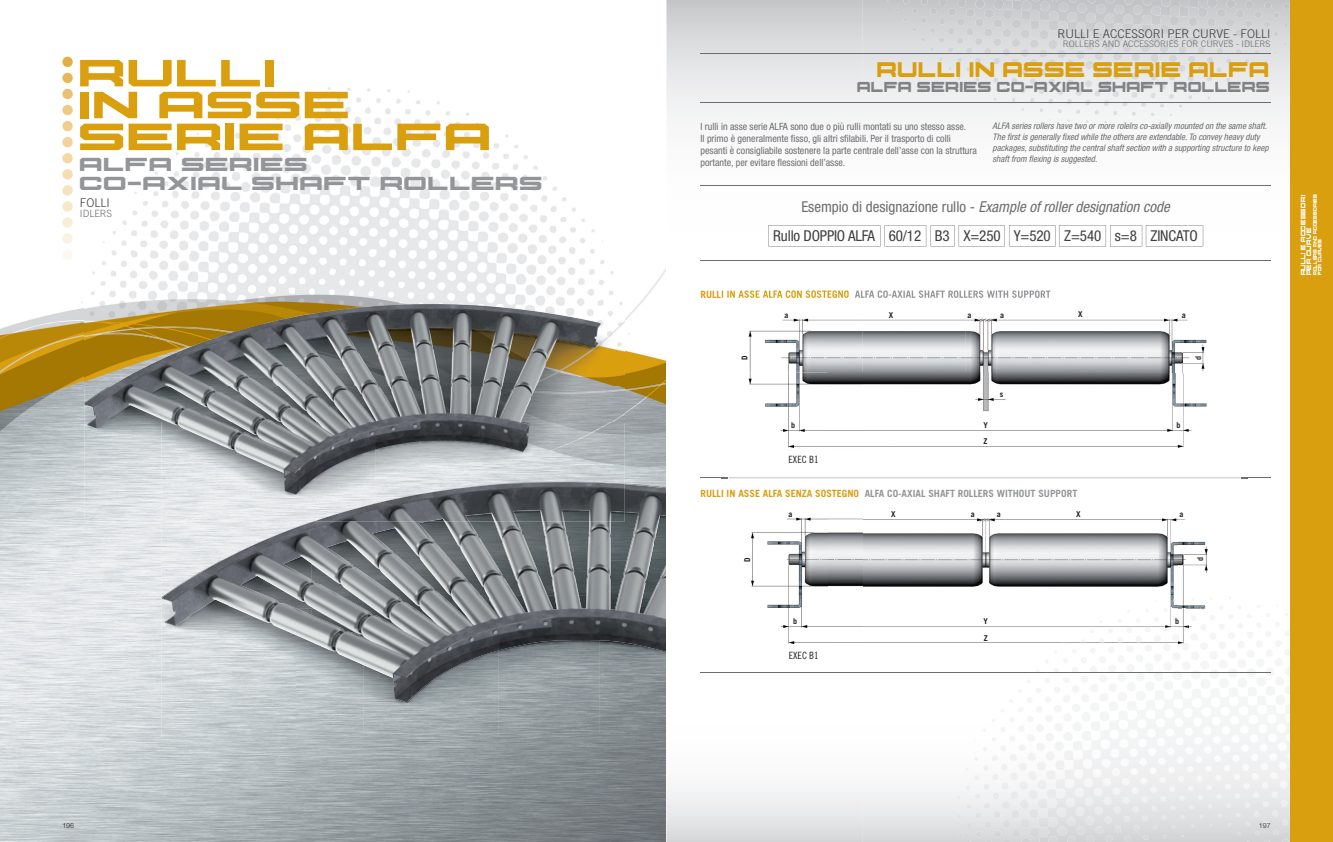
<style>
.page{position:relative;width:1333px;height:842px;background:#fff}
.page>*{position:absolute;margin:0;border:0;box-sizing:border-box;transform-origin:0 0}
.t1{font:39.6px/31.8px "U.S.S.Dallas";color:#da9f0f;scale:1.3 1}
.t2{font:22px "U.S.S.Dallas";color:#da9f0f}
.t3{font:19.6px/18.6px "U.S.S.Dallas";color:#939598;scale:1.3 1}
.t4{font:italic condensed 15px "Helvetica Neue";color:#6c6d70}
.t5{font:condensed 15px "Helvetica Neue";letter-spacing:-.01em;color:#3e3e3f}
.t6{font:15px "U.S.S.Dallas";color:#808285}
.t7{font:300 12px "Trade Gothic";color:#3e3e3f}
.t8{font:condensed 10px/12px "Helvetica Neue";color:#6c6d70}
.t9{font:700 10px "Trade Gothic";color:#939598}
.t10{font:10px "Trade Gothic Cond Eighteen";color:#231f20}
.t11{font:300 10px "Trade Gothic";color:#6c6d70}
.t12{font:italic condensed 9px/11px "Helvetica Neue";color:#6c6d70}
.t13{font:300 9px "Trade Gothic";color:#6c6d70}
.t14{font:700 8px/16.4px "Trade Gothic";color:#231f20}
.t15{font:300 7px "Helvetica Neue";color:#231f20}
.t16{font:6.8px/5.7px "U.S.S.Dallas";color:#fff;scale:.9 1}
.t17{font:5.2px/4.7px "U.S.S.Dallas";letter-spacing:-.02em;color:#fff;scale:.82 1}
.s1{font-style:normal}
.s2{color:#da9f0f}
</style>
<div class="page">
<img style="left:0;top:56px;width:666px;height:786px">
<img style="left:624px;top:422px;width:42px;height:139px">
<img style="left:162px;top:683px;width:67px;height:51px">
<img style="left:599px;top:683px;width:34px;height:51px">
<img style="left:229px;top:683px;width:67px;height:51px">
<img style="left:498px;top:683px;width:101px;height:51px">
<img style="left:296px;top:683px;width:67px;height:51px">
<img style="left:431px;top:683px;width:67px;height:51px">
<img style="left:633px;top:644px;width:33px;height:90px">
<img style="left:363px;top:683px;width:68px;height:51px">
<img style="left:639px;top:515px;width:27px;height:99px">
<img style="left:162px;top:512px;width:476px;height:171px">
<div style="left:62px;top:249px;width:11px;height:11px;background:#fcf9f0;border-radius:50%"></div>
<div style="left:62px;top:233px;width:11px;height:11px;background:#fbf3e2;border-radius:50%"></div>
<div style="left:62px;top:217px;width:11px;height:11px;background:#f9edd5;border-radius:50%"></div>
<div style="left:62px;top:201px;width:11px;height:11px;background:#f7e8ca;border-radius:50%"></div>
<div style="left:62px;top:185px;width:11px;height:11px;background:#f5e3be;border-radius:50%"></div>
<div style="left:62px;top:169px;width:11px;height:10px;background:#f4deb2;border-radius:50%"></div>
<div style="left:62px;top:153px;width:11px;height:10px;background:#f2d8a6;border-radius:50%"></div>
<div style="left:62px;top:137px;width:11px;height:10px;background:#f1d39b;border-radius:50%"></div>
<div style="left:62px;top:121px;width:11px;height:10px;background:#efcf90;border-radius:50%"></div>
<div style="left:62px;top:105px;width:11px;height:10px;background:#edca86;border-radius:50%"></div>
<div style="left:62px;top:89px;width:11px;height:10px;background:#eac172;border-radius:50%"></div>
<div style="left:62px;top:73px;width:11px;height:10px;background:#e6b85b;border-radius:50%"></div>
<div style="left:62px;top:57px;width:11px;height:10px;background:#e1b045;border-radius:50%"></div>
<svg style="left:666px;top:0;width:196px;height:247px"></svg>
<svg style="left:887px;top:0;width:402px;height:124px"></svg>
<hr style="left:700px;top:102px;width:570px;height:1px;background:#6c6d70">
<hr style="left:700px;top:53px;width:570px;height:1px;background:#6c6d70">
<svg style="left:862px;top:477px;width:408px;height:365px"></svg>
<svg style="left:666px;top:477px;width:196px;height:365px"></svg>
<div style="left:789px;top:652px;width:28px;height:7px;background:#fff"></div>
<hr style="left:700px;top:260px;width:570px;height:1px;background:#6c6d70">
<hr style="left:700px;top:186px;width:570px;height:1px;background:#6c6d70">
<svg style="left:768px;top:225px;width:435px;height:21px"></svg>
<hr style="left:700px;top:672px;width:570px;height:1px;background:#6c6d70">
<hr style="left:700px;top:478px;width:570px;height:1px;background:#6c6d70">
<img style="left:1212px;top:477px;width:35px;height:120px">
<img style="left:729px;top:497px;width:483px;height:155px">
<svg style="left:949px;top:597px;width:384px;height:245px"></svg>
<img style="left:827px;top:290px;width:380px;height:158px">
<img style="left:748px;top:318px;width:79px;height:130px">
<img style="left:721px;top:477px;width:8px;height:20px">
<img style="left:721px;top:290px;width:127px;height:8px">
<img style="left:862px;top:290px;width:188px;height:8px">
<svg style="left:854px;top:290px;width:8px;height:8px"></svg>
<img style="left:729px;top:477px;width:511px;height:20px">
<img style="left:84px;top:252px;width:540px;height:135px">
<img style="left:84px;top:494px;width:78px;height:27px">
<img style="left:600px;top:387px;width:24px;height:35px">
<img style="left:162px;top:422px;width:462px;height:99px">
<img style="left:314px;top:482px;width:310px;height:39px">
<img style="left:84px;top:304px;width:516px;height:190px">
<div style="left:1290px;top:0;width:42px;height:842px;background:#da9f0f"></div>
<h1 class="t1" style="left:80px;top:56px;width:320px">RULLI<br>IN ASSE<br>SERIE ALFA</h1>
<h3 class="t3" style="left:80px;top:154px;width:358px">ALFA SERIES<br>CO-AXIAL SHAFT ROLLERS</h3>
<h3 class="t7" style="left:80px;top:196px;width:32px">FOLLI</h3>
<p class="t11" style="left:80px;top:207px;width:34px">IDLERS</p>
<h3 class="t7" style="left:1057px;top:26px;width:214px">RULLI E ACCESSORI PER CURVE - FOLLI</h3>
<p class="t13" style="left:1062px;top:38px;width:209px">ROLLERS AND ACCESSORIES FOR CURVES - IDLERS</p>
<h2 class="t2" style="left:877px;top:57px;width:395px">RULLI IN ASSE SERIE ALFA</h2>
<h3 class="t6" style="left:857px;top:79px;width:414px">ALFA SERIES CO-AXIAL SHAFT ROLLERS</h3>
<p class="t8" style="left:700px;top:120px;width:278px">I rulli in asse serie ALFA sono due o più rulli montati su uno stesso asse.<br>Il primo è generalmente fisso, gli altri sfilabili. Per il trasporto di colli pesanti è consigliabile sostenere la parte centrale dell’asse con la struttura portante, per evitare flessioni dell’asse.</p>
<p class="t12" style="left:992px;top:120px;width:277px">ALFA series rollers have two or more rolelrs co-axially mounted on the same shaft.<br>The first is generally fixed while the others are extendable. To convey heavy duty packages, substituting the central shaft section with a supporting structure to keep shaft from flexing is suggested.</p>
<h3 class="t4" style="left:801px;top:198px;width:370px"><span class="s1">Esempio di designazione rullo -</span> Example of roller designation code</h3>
<h3 class="t5" style="left:773px;top:227px;width:426px">Rullo DOPPIO ALFA 60/12 B3 X=250 Y=520 Z=540 s=8 ZINCATO</h3>
<p class="t14" style="left:888px;top:307px;width:6px">X</p>
<p class="t14" style="left:1078px;top:306px;width:6px">X</p>
<p class="t14" style="left:784px;top:307px;width:5px">a</p>
<p class="t14" style="left:967px;top:307px;width:5px">a</p>
<p class="t14" style="left:999px;top:307px;width:5px">a</p>
<p class="t14" style="left:1181px;top:307px;width:5px">a</p>
<p class="t14" style="left:736px;top:360px;width:6px;rotate:-90deg">D</p>
<p class="t14" style="left:1189px;top:360px;width:5px;rotate:-90deg">d</p>
<p class="t14" style="left:791px;top:416px;width:5px">b</p>
<p class="t14" style="left:983px;top:417px;width:6px">Y</p>
<p class="t14" style="left:983px;top:432px;width:5px">Z</p>
<p class="t14" style="left:999px;top:386px;width:5px">s</p>
<p class="t10" style="left:788px;top:453px;width:31px">EXEC B1</p>
<p class="t9" style="left:700px;top:488px;width:378px"><span class="s2">RULLI IN ASSE ALFA SENZA SOSTEGNO</span> ALFA CO-AXIAL SHAFT ROLLERS WITHOUT SUPPORT</p>
<p class="t14" style="left:1176px;top:417px;width:5px">b</p>
<p class="t14" style="left:788px;top:506px;width:5px">a</p>
<p class="t14" style="left:891px;top:506px;width:6px">X</p>
<p class="t14" style="left:1076px;top:506px;width:6px">X</p>
<p class="t14" style="left:970px;top:506px;width:5px">a</p>
<p class="t14" style="left:996px;top:506px;width:5px">a</p>
<p class="t14" style="left:1179px;top:506px;width:5px">a</p>
<p class="t14" style="left:739px;top:562px;width:6px;rotate:-90deg">D</p>
<p class="t14" style="left:1191px;top:561px;width:5px;rotate:-90deg">d</p>
<p class="t14" style="left:793px;top:613px;width:5px">b</p>
<p class="t10" style="left:788px;top:649px;width:31px">EXEC B1</p>
<p class="t14" style="left:983px;top:613px;width:6px">Y<br>Z</p>
<p class="t14" style="left:1175px;top:613px;width:5px">b</p>
<p class="t16" style="left:1299px;top:275px;width:91px;rotate:-90deg">RULLI E ACCESSORI<br>PER CURVE</p>
<p class="t17" style="left:1312px;top:275px;width:101px;rotate:-90deg">ROLLERS AND ACCESSORIES<br>FOR CURVES</p>
<p class="t15" style="left:62px;top:822px;width:13px">196</p>
<p class="t15" style="left:1258px;top:822px;width:13px">197</p>
</div>
